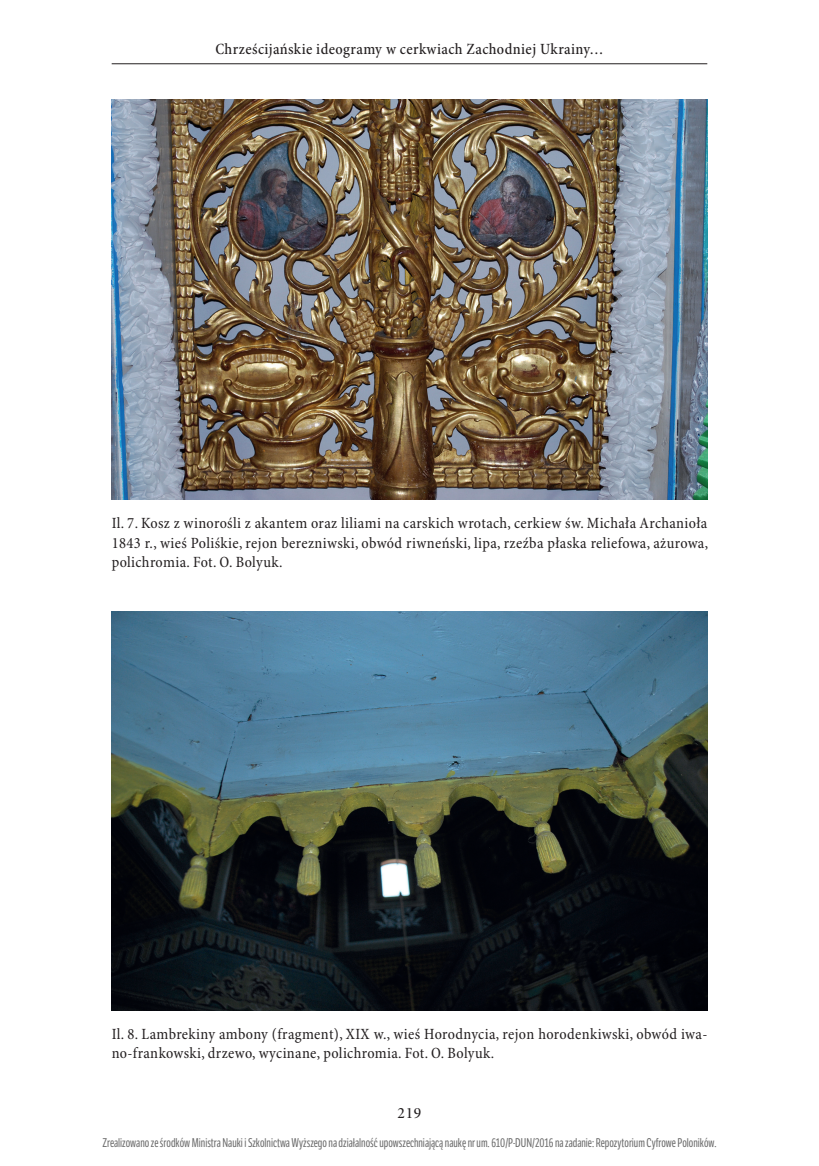
<style>
.page{position:relative;width:819px;height:1166px;background:#fff}
.page>*{position:absolute;margin:0;border:0;box-sizing:border-box;transform-origin:0 0}
.t1{font:condensed 15.75px/19.2px "Minion Pro";letter-spacing:.025em;color:#231f20;text-align:justify}
.t2{font:500 condensed 15.75px "Minion Pro";letter-spacing:.025em;color:#231f20}
.t3{font:15.75px "Minion Pro Medium Subh";color:#231f20}
.t4{font:12.25px "LFT Etica Compressed";color:#6b6b6b}
</style>
<div class="page">
<hr style="left:112px;top:63px;width:595px;height:1px;background:#231f20">
<img style="left:112px;top:100px;width:595px;height:399px">
<img style="left:112px;top:611px;width:595px;height:399px">
<p class="t2" style="left:215px;top:39px;width:390px">Chrześcijańskie ideogramy w cerkwiach Zachodniej Ukrainy…</p>
<p class="t1" style="left:112px;top:514px;width:598px">Il. 7. Kosz z winorośli z akantem oraz liliami na carskich wrotach, cerkiew św. Michała Archanioła 1843 r., wieś Poliśkie, rejon berezniwski, obwód riwneński, lipa, rzeźba płaska reliefowa, ażurowa, polichromia. Fot. O. Bolyuk.</p>
<p class="t1" style="left:112px;top:1025px;width:597px">Il. 8. Lambrekiny ambony (fragment), XIX w., wieś Horodnycia, rejon horodenkiwski, obwód iwa&shy;no-frankowski, drzewo, wycinane, polichromia. Fot. O. Bolyuk.</p>
<p class="t3" style="left:397px;top:1104px;width:25px">219</p>
<p class="t4" style="left:102px;top:1136px;width:615px">Zrealizowano ze środków Ministra Nauki i Szkolnictwa Wyższego na działalność upowszechniającą naukę nr um. 610/P-DUN/2016 na zadanie: Repozytorium Cyfrowe Poloników.</p>
</div>
